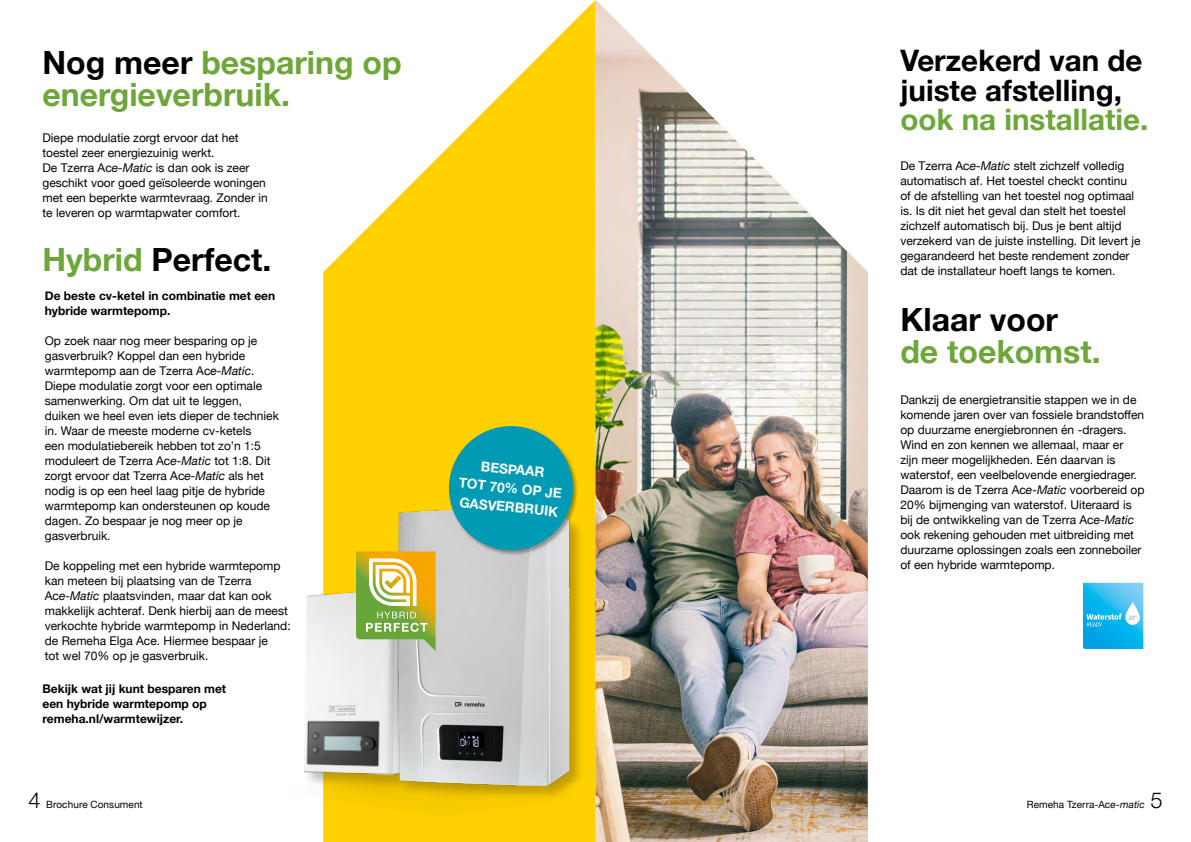
<style>
.page{position:relative;width:1191px;height:842px;background:#fff}
.page>*{position:absolute;margin:0;border:0;box-sizing:border-box;transform-origin:0 0}
.t1{font:700 32px/32px "Helvetica Neue";color:#6da73a}
.t2{font:700 32px "Helvetica Neue";color:#000}
.t3{font:700 29.6px/29.6px "Helvetica Neue";color:#000}
.t4{font:700 29.6px "Helvetica Neue";color:#6da73a}
.t5{font:700 13.6px/18.9px "Helvetica Neue";color:#fff;text-align:center}
.t6{font:12px/15px "Helvetica Neue";color:#000}
.t7{font:700 12px/15px "Helvetica Neue";color:#000}
.t8{font:10px "Helvetica Neue";letter-spacing:.005em;color:#000}
.s1{color:#000}
.s2{font-style:italic}
.s3{color:#6da73a}
.s4{font-family:"Helvetica Neue LT Std";font-weight:300;font-size:22px}
</style>
<div class="page">
<svg style="left:323px;top:0;width:272px;height:842px;fill:#ffd100"></svg>
<img style="left:595px;top:0;width:272px;height:842px">
<svg style="left:1083px;top:583px;width:60px;height:66px;background:#31bcee"></svg>
<div style="left:278px;top:494px;width:306px;height:328px;background:#000;opacity:.25"></div>
<img style="left:304px;top:588px;width:86px;height:185px">
<svg style="left:278px;top:773px;width:294px;height:34px"></svg>
<img style="left:390px;top:495px;width:192px;height:302px">
<svg style="left:356px;top:551px;width:79px;height:100px;background:#bfbe62"></svg>
<div style="left:447px;top:425px;width:131px;height:130px;background:#000;opacity:.35"></div>
<svg style="left:446px;top:423px;width:130px;height:130px;background:#40a797"></svg>
<h1 class="t1" style="left:43px;top:47px;width:361px"><span class="s1">Nog meer</span> besparing op energieverbruik.</h1>
<p class="t6" style="left:43px;top:131px;width:227px">Diepe modulatie zorgt ervoor dat het toestel zeer energiezuinig werkt.<br>De Tzerra Ac<span class="s2">e-Matic</span> is dan ook is zeer geschikt voor goed geïsoleerde woningen met een beperkte warmtevraag. Zonder in te leveren op warmtapwater comfort.</p>
<h1 class="t2" style="left:43px;top:234px;width:230px"><span class="s3">Hybrid</span> Perfect.</h1>
<p class="t7" style="left:45px;top:289px;width:232px">De beste cv-ketel in combinatie met een hybride warmtepomp.</p>
<p class="t6" style="left:45px;top:334px;width:236px">Op zoek naar nog meer besparing op je gasverbruik? Koppel dan een hybride warmtepomp aan de Tzerra Ac<span class="s2">e-Matic</span>.<br>Diepe modulatie zorgt voor een optimale samenwerking. Om dat uit te leggen, duiken we heel even iets dieper de techniek in. Waar de meeste moderne cv-ketels<br>een modulatiebereik hebben tot zo’n 1:5 moduleert de Tzerra Ac<span class="s2">e-Matic</span> tot 1:8. Dit zorgt ervoor dat Tzerra Ac<span class="s2">e-Matic</span> als het nodig is op een heel laag pitje de hybride warmtepomp kan ondersteunen op koude dagen. Zo bespaar je nog meer op je gasverbruik.</p>
<p class="t6" style="left:45px;top:559px;width:247px">De koppeling met een hybride warmtepomp kan meteen bij plaatsing van de Tzerra Ac<span class="s2">e-Matic</span> plaatsvinden, maar dat kan ook makkelijk achteraf. Denk hierbij aan de meest verkochte hybride warmtepomp in Nederland: de Remeha Elga Ace. Hiermee bespaar je<br>tot wel 70% op je gasverbruik.</p>
<p class="t7" style="left:43px;top:682px;width:185px">Bekijk wat jij kunt besparen met een hybride warmtepomp op remeha.nl/warmtewijzer.</p>
<p class="t5" style="left:462px;top:455px;width:105px;rotate:6deg">BESPAAR<br>TOT 70% OP JE<br>GASVERBRUIK</p>
<h2 class="t3" style="left:900px;top:47px;width:244px">Verzekerd van de juiste afstelling,</h2>
<h2 class="t4" style="left:900px;top:97px;width:249px">ook na installatie.</h2>
<p class="t6" style="left:900px;top:159px;width:242px">De Tzerra Ac<span class="s2">e-Matic</span> stelt zichzelf volledig automatisch af. Het toestel checkt continu<br>of de afstelling van het toestel nog optimaal is. Is dit niet het geval dan stelt het toestel zichzelf automatisch bij. Dus je bent altijd verzekerd van de juiste instelling. Dit levert je gegarandeerd het beste rendement zonder dat de installateur hoeft langs te komen.</p>
<h1 class="t2" style="left:900px;top:294px;width:159px">Klaar voor</h1>
<h1 class="t1" style="left:900px;top:336px;width:202px">de toekomst.</h1>
<p class="t6" style="left:900px;top:393px;width:246px">Dankzij de energietransitie stappen we in de komende jaren over van fossiele brandstoffen op duurzame energiebronnen én -dragers.<br>Wind en zon kennen we allemaal, maar er<br>zijn meer mogelijkheden. Eén daarvan is waterstof, een veelbelovende energiedrager.<br>Daarom is de Tzerra Ac<span class="s2">e-Matic</span> voorbereid op 20% bijmenging van waterstof. Uiteraard is bij de ontwikkeling van de Tzerra Ac<span class="s2">e-Matic </span>ook rekening gehouden met uitbreiding met duurzame oplossingen zoals een zonneboiler of een hybride warmtepomp.</p>
<p class="t8" style="left:28px;top:797px;width:116px"><span class="s4">4</span> Brochure Consument</p>
<p class="t8" style="left:1026px;top:797px;width:137px">Remeha Tzerra-Ac<span class="s2">e-matic</span> <span class="s4">5</span></p>
</div>
